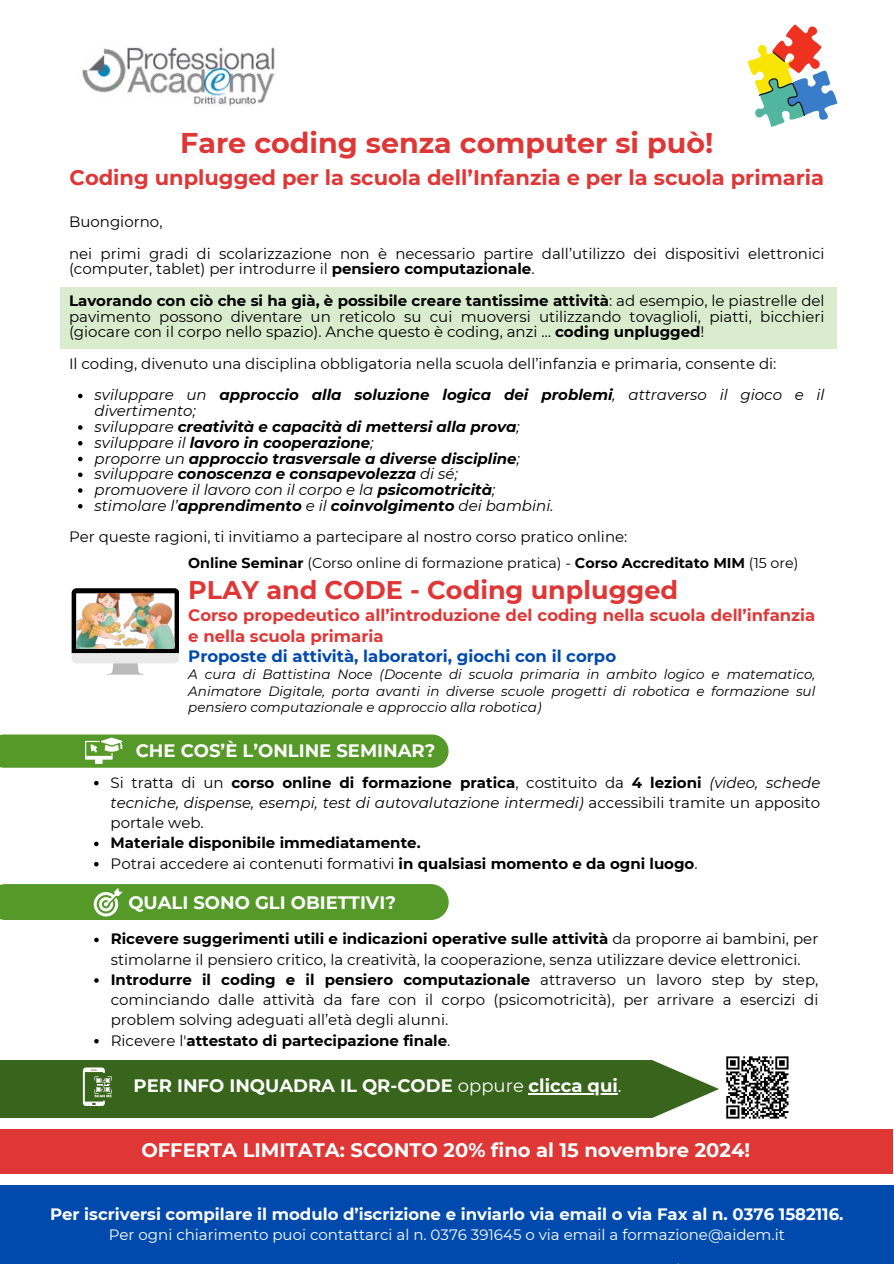
<style>
.page{position:relative;width:894px;height:1264px;background:#fff}
.page>*{position:absolute;margin:0;border:0;box-sizing:border-box;transform-origin:0 0}
.t1{font:700 28.5px "Montserrat";color:#df3636}
.t2{font:700 25.5px "Montserrat";color:#df3636}
.t3{font:700 21px "Montserrat";color:#df3636}
.t4{font:700 19.5px "Montserrat";color:#fff}
.t5{font:700 18px "Montserrat";color:#fff}
.t6{font:700 16.5px/20.2px "Montserrat";color:#df3636}
.t7{font:700 16.5px "Montserrat";color:#fff}
.t8{font:700 16.5px "Montserrat";color:#004aad}
.t9{font:15px/20.2px "Montserrat";color:#000}
.t10{font:italic 700 15px/15.8px "Montserrat";color:#000}
.t11{font:700 15px/31.5px "Montserrat";color:#000}
.t12{font:italic 15px/20.2px "Montserrat";color:#000;text-align:justify}
.t13{font:15px "Montserrat";color:#fff}
.t14{font:14.25px "Montserrat";color:#000}
.t15{font:italic 13.5px/16.8px "Montserrat";color:#000;text-align:justify}
.s1{font-weight:400}
.s2{font-weight:700}
.s3{font-style:italic}
.s4{font-weight:700;font-style:italic}
.s5{font-style:normal}
.s6{font-weight:700;font-style:normal}
</style>
<div class="page">
<svg style="left:0;top:734px;width:448px;height:33px;background:#5d9d33"></svg>
<div style="left:0;top:884px;width:448px;height:36px;background:#559929"></div>
<div style="left:0;top:1129px;width:892px;height:44px;background:#df3636"></div>
<div style="left:0;top:1185px;width:893px;height:78px;background:#004aad"></div>
<div style="left:60px;top:287px;width:776px;height:62px;background:#d9eccd"></div>
<svg style="left:72px;top:588px;width:107px;height:86px"></svg>
<img style="left:76px;top:593px;width:98px;height:55px">
<img style="left:82px;top:47px;width:193px;height:60px">
<svg style="left:747px;top:25px;width:90px;height:102px"></svg>
<svg style="left:646px;top:1263px;width:48px;height:1px"></svg>
<svg style="left:78px;top:394px;width:4px;height:4px"></svg>
<svg style="left:78px;top:425px;width:4px;height:5px"></svg>
<svg style="left:78px;top:441px;width:4px;height:4px"></svg>
<svg style="left:78px;top:457px;width:4px;height:4px"></svg>
<svg style="left:78px;top:472px;width:4px;height:5px"></svg>
<svg style="left:78px;top:488px;width:4px;height:5px"></svg>
<svg style="left:78px;top:504px;width:4px;height:4px"></svg>
<svg style="left:94px;top:781px;width:5px;height:4px"></svg>
<svg style="left:94px;top:841px;width:5px;height:5px"></svg>
<svg style="left:94px;top:862px;width:5px;height:4px"></svg>
<svg style="left:94px;top:937px;width:5px;height:5px"></svg>
<svg style="left:94px;top:978px;width:5px;height:4px"></svg>
<svg style="left:94px;top:1039px;width:5px;height:4px"></svg>
<svg style="left:0;top:1056px;width:789px;height:63px;background:#567a3f"></svg>
<h1 class="t1" style="left:180px;top:126px;width:534px">Fare coding senza computer si può!</h1>
<h3 class="t3" style="left:70px;top:165px;width:755px">Coding unplugged per la scuola dell’Infanzia e per la scuola primaria</h3>
<p class="t9" style="left:69px;top:206px;width:756px;line-height:31.5px">Buongiorno,<br>nei primi gradi di scolarizzazione non è necessario partire dall’utilizzo dei dispositivi elettronici</p>
<p class="t11" style="left:69px;top:253px;width:756px"><span class="s1">(computer, tablet) per introdurre il</span> pensiero computazionale<span class="s1">.<br></span>Lavorando con ciò che si ha già, è possibile creare tantissime attività<span class="s1">: ad esempio, le piastrelle del</span></p>
<p class="t9" style="left:69px;top:308px;width:756px;line-height:15.8px">pavimento possono diventare un reticolo su cui muoversi utilizzando tovaglioli, piatti, bicchieri (giocare con il corpo nello spazio). Anche questo è coding, anzi … <span class="s2">coding unplugged</span>!</p>
<p class="t9" style="left:94px;top:348px;width:731px;line-height:31.5px;text-indent:-25px">Il coding, divenuto una disciplina obbligatoria nella scuola dell’infanzia e primaria, consente di: <span class="s3">sviluppare un</span> <span class="s4">approccio alla soluzione logica dei problemi</span><span class="s3">, attraverso il gioco e il</span></p>
<p class="t10" style="left:94px;top:403px;width:460px"><span class="s1">divertimento;<br>sviluppare</span> creatività e capacità di mettersi alla prova<span class="s1">; sviluppare il</span> lavoro in cooperazione<span class="s1">;<br>proporre un</span> approccio trasversale a diverse discipline<span class="s1">; sviluppare</span> conoscenza e consapevolezza <span class="s1">di sé; promuovere il lavoro con il corpo e la</span> psicomotricità<span class="s1">; stimolare l’</span>apprendimento <span class="s1">e il</span> coinvolgimento <span class="s1">dei bambini.</span></p>
<p class="t9" style="left:69px;top:527px;width:559px">Per queste ragioni, ti invitiamo a partecipare al nostro corso pratico online:</p>
<p class="t14" style="left:188px;top:554px;width:611px"><span class="s2">Online Seminar</span> (Corso online di formazione pratica) - <span class="s2">Corso Accreditato MIM</span> (15 ore)</p>
<h2 class="t2" style="left:188px;top:574px;width:491px">PLAY and CODE - Coding unplugged</h2>
<p class="t6" style="left:188px;top:605px;width:628px">Corso propedeutico all’introduzione del coding nella scuola dell’infanzia e nella scuola primaria</p>
<p class="t8" style="left:188px;top:646px;width:429px">Proposte di attività, laboratori, giochi con il corpo</p>
<p class="t15" style="left:188px;top:665px;width:628px">A cura di Battistina Noce (Docente di scuola primaria in ambito logico e matematico, Animatore Digitale, porta avanti in diverse scuole progetti di robotica e formazione sul pensiero computazionale e approccio alla robotica)</p>
<p class="t5" style="left:136px;top:740px;width:301px">CHE COS’È L’ONLINE SEMINAR?</p>
<p class="t12" style="left:110px;top:772px;width:711px"><span class="s5">Si tratta di un</span> <span class="s6">corso online di formazione pratica</span><span class="s5">, costituito da</span> <span class="s6">4 lezioni</span> (video, schede tecniche, dispense, esempi, test di autovalutazione intermedi) <span class="s5">accessibili tramite un apposito portale web.</span></p>
<p class="t11" style="left:110px;top:833px;width:588px;line-height:20.2px">Materiale disponibile immediatamente.<br><span class="s1">Potrai accedere ai contenuti formativi</span> in qualsiasi momento e da ogni luogo<span class="s1">.</span></p>
<p class="t5" style="left:128px;top:892px;width:269px">QUALI SONO GLI OBIETTIVI?</p>
<p class="t9" style="left:111px;top:928px;width:709px"><span class="s2">Ricevere suggerimenti utili e indicazioni operative sulle attività</span> da proporre ai bambini, per stimolarne il pensiero critico, la creatività, la cooperazione, senza utilizzare device elettronici.<br><span class="s2">Introdurre il coding e il pensiero computazionale</span> attraverso un lavoro step by step, cominciando dalle attività da fare con il corpo (psicomotricità), per arrivare a esercizi di problem solving adeguati all’età degli alunni.<br>Ricevere l'<span class="s2">attestato di partecipazione finale</span>.</p>
<p class="t5" style="left:133px;top:1074px;width:489px">PER INFO INQUADRA IL QR-CODE <span class="s1">oppure</span> clicca qui<span class="s1">.</span></p>
<h3 class="t4" style="left:141px;top:1138px;width:610px">OFFERTA LIMITATA: SCONTO 20% fino al 15 novembre 2024!</h3>
<p class="t7" style="left:50px;top:1203px;width:794px">Per iscriversi compilare il modulo d’iscrizione e inviarlo via email o via Fax al n. 0376 1582116.</p>
<p class="t13" style="left:109px;top:1225px;width:677px">Per ogni chiarimento puoi contattarci al n. 0376 391645 o via email a formazione@aidem.it</p>
</div>
